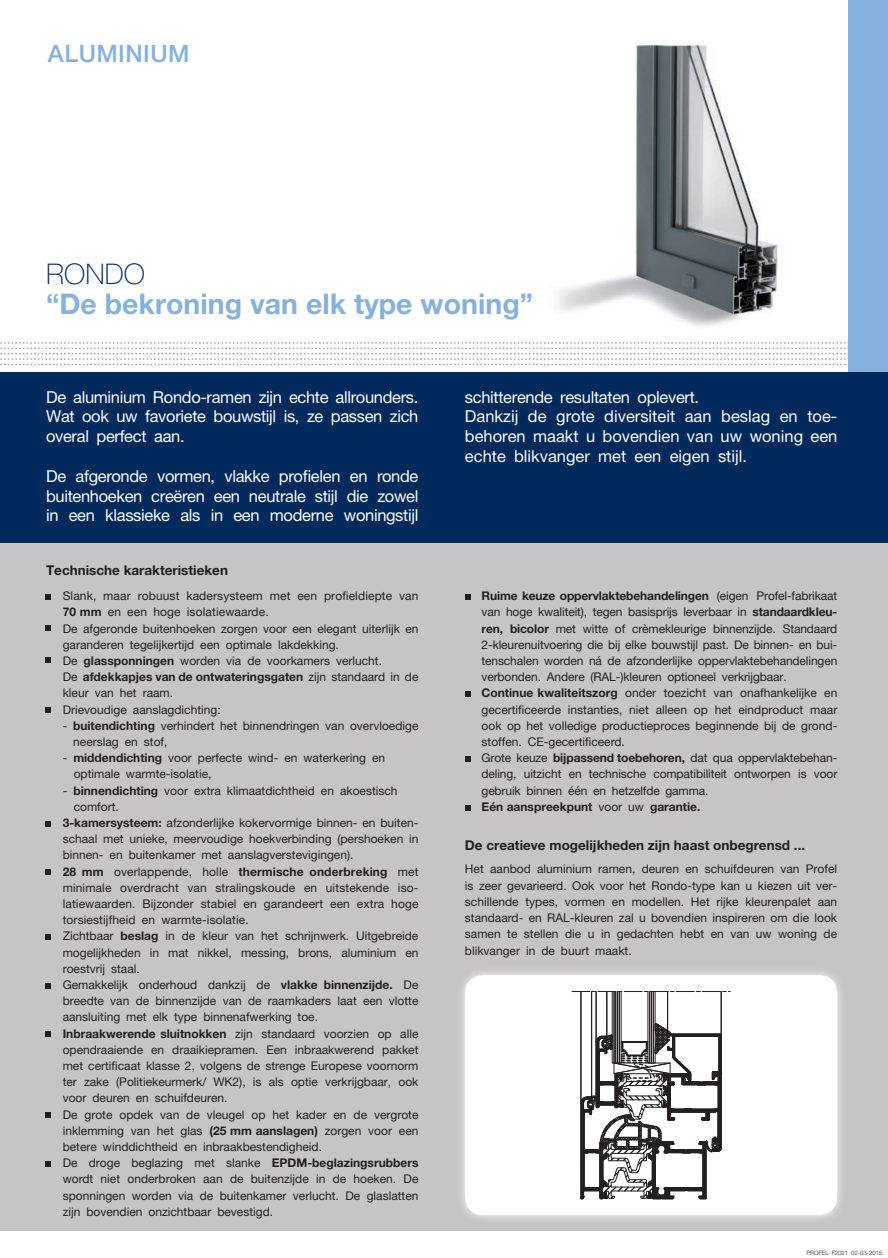
<style>
.page{position:relative;width:888px;height:1258px;background:#fff}
.page>*{position:absolute;margin:0;border:0;box-sizing:border-box;transform-origin:0 0}
.t1{font:700 28.5px "Helvetica Neue";color:#84b1de}
.t2{font:100 28.5px "Helvetica Neue";color:#00295c}
.t3{font:500 24px "Helvetica Neue";letter-spacing:.02em;color:#84b1de}
.t4{font:16.5px/19.8px "Helvetica Neue";letter-spacing:-.02em;color:#fff;text-align:justify}
.t5{font:16.5px/19.8px "Helvetica Neue";color:#fff}
.t6{font:700 13.5px "Helvetica Neue";color:#231f20}
.t7{font:12px/16.2px "Helvetica Neue";color:#231f20}
.t8{font:700 12px "Helvetica Neue";letter-spacing:.01em;color:#231f20}
.t9{font:300 6px "Helvetica Neue";color:#231f20}
.s1{font-weight:700}
.s2{font-weight:400}
</style>
<div class="page">
<div style="left:0;top:542px;width:888px;height:689px;background:#c7c4c7"></div>
<img style="left:556px;top:43px;width:222px;height:283px">
<div style="left:0;top:372px;width:888px;height:170px;background:#00295c"></div>
<svg style="left:46px;top:594px;width:5px;height:5px"></svg>
<svg style="left:46px;top:626px;width:5px;height:5px"></svg>
<svg style="left:46px;top:658px;width:5px;height:5px"></svg>
<svg style="left:46px;top:707px;width:5px;height:6px"></svg>
<svg style="left:46px;top:821px;width:5px;height:5px"></svg>
<svg style="left:46px;top:869px;width:5px;height:6px"></svg>
<svg style="left:46px;top:934px;width:5px;height:5px"></svg>
<svg style="left:46px;top:984px;width:5px;height:5px"></svg>
<svg style="left:46px;top:1031px;width:5px;height:6px"></svg>
<svg style="left:46px;top:1113px;width:5px;height:5px"></svg>
<svg style="left:465px;top:594px;width:5px;height:5px"></svg>
<svg style="left:465px;top:691px;width:5px;height:6px"></svg>
<svg style="left:0;top:342px;width:848px;height:23px"></svg>
<svg style="left:46px;top:1161px;width:5px;height:5px"></svg>
<svg style="left:465px;top:756px;width:5px;height:5px"></svg>
<svg style="left:465px;top:805px;width:5px;height:5px"></svg>
<div style="left:455px;top:965px;width:392px;height:260px;background:#fff;opacity:.75"></div>
<div style="left:465px;top:975px;width:372px;height:240px;background:#fff;border-radius:18px"></div>
<svg style="left:572px;top:991px;width:158px;height:208px"></svg>
<div style="left:848px;top:0;width:40px;height:372px;background:#84b1de"></div>
<h2 class="t3" style="left:48px;top:39px;width:143px">ALUMINIUM</h2>
<h1 class="t2" style="left:46px;top:258px;width:100px">RONDO</h1>
<h1 class="t1" style="left:46px;top:286px;width:488px">“De bekroning van elk type woning”</h1>
<h3 class="t4" style="left:46px;top:386px;width:374px">De aluminium Rondo-ramen zijn echte allrounders.<br>Wat ook uw favoriete bouwstijl is, ze passen zich overal perfect aan.</h3>
<h3 class="t4" style="left:46px;top:466px;width:374px">De afgeronde vormen, vlakke profielen en ronde buitenhoeken creëren een neutrale stijl die zowel in een klassieke als in een moderne woningstijl</h3>
<p class="t6" style="left:46px;top:562px;width:183px">Technische karakteristieken</p>
<p class="t7" style="left:63px;top:588px;width:357px">Slank, maar robuust kadersysteem met een profieldiepte van <span class="s1">70 mm</span> en een hoge isolatiewaarde.<br>De afgeronde buitenhoeken zorgen voor een elegant uiterlijk en garanderen tegelijkertijd een optimale lakdekking.<br>De <span class="s1">glassponningen</span> worden via de voorkamers verlucht.<br>De <span class="s1">afdekkapjes van de ontwateringsgaten</span> zijn standaard in de kleur van het raam.<br>Drievoudige aanslagdichting:</p>
<p class="t7" style="left:73px;top:717px;width:347px;text-indent:-11px">- <span class="s1">buitendichting</span> verhindert het binnendringen van overvloedige neerslag en stof,</p>
<p class="t7" style="left:74px;top:750px;width:313px;text-indent:-11px">- <span class="s1">middendichting</span> voor perfecte wind- en waterkering en optimale warmte-isolatie,</p>
<p class="t7" style="left:63px;top:782px;width:336px">- <span class="s1">binnendichting</span> voor extra klimaatdichtheid en akoestisch</p>
<p class="t7" style="left:74px;top:798px;width:47px">comfort.</p>
<p class="t7" style="left:63px;top:814px;width:357px"><span class="s1">3-kamersysteem:</span> afzonderlijke kokervormige binnen- en buiten-</p>
<p class="t7" style="left:63px;top:831px;width:357px">schaal met unieke, meervoudige hoekverbinding (pershoeken in</p>
<p class="t7" style="left:63px;top:847px;width:292px">binnen- en buitenkamer met aanslagverstevigingen).</p>
<p class="t8" style="left:63px;top:864px;width:357px">28 mm <span class="s2">overlappende, holle</span> thermische onderbreking <span class="s2">met</span></p>
<p class="t7" style="left:63px;top:879px;width:357px">minimale overdracht van stralingskoude en uitstekende iso-</p>
<p class="t7" style="left:63px;top:895px;width:357px">latiewaarden. Bijzonder stabiel en garandeert een extra hoge</p>
<p class="t7" style="left:63px;top:912px;width:188px">torsiestijfheid en warmte-isolatie.</p>
<p class="t7" style="left:63px;top:928px;width:357px">Zichtbaar <span class="s1">beslag</span> in de kleur van het schrijnwerk. Uitgebreide</p>
<p class="t7" style="left:63px;top:944px;width:357px">mogelijkheden in mat nikkel, messing, brons, aluminium en</p>
<p class="t7" style="left:63px;top:960px;width:79px">roestvrij staal.</p>
<p class="t7" style="left:63px;top:976px;width:357px">Gemakkelijk onderhoud dankzij de <span class="s1">vlakke binnenzijde.</span> De</p>
<p class="t7" style="left:63px;top:993px;width:357px">breedte van de binnenzijde van de raamkaders laat een vlotte</p>
<p class="t7" style="left:63px;top:1009px;width:257px">aansluiting met elk type binnenafwerking toe.</p>
<p class="t7" style="left:63px;top:1025px;width:357px"><span class="s1">Inbraakwerende sluitnokken</span> zijn standaard voorzien op alle</p>
<p class="t7" style="left:63px;top:1041px;width:357px">opendraaiende en draaikiepramen. Een inbraakwerend pakket</p>
<p class="t7" style="left:63px;top:1057px;width:357px">met certificaat klasse 2, volgens de strenge Europese voornorm</p>
<p class="t7" style="left:63px;top:1074px;width:357px">ter zake (Politiekeurmerk/ WK2), is als optie verkrijgbaar, ook</p>
<p class="t7" style="left:63px;top:1090px;width:166px">voor deuren en schuifdeuren.</p>
<p class="t7" style="left:63px;top:1106px;width:357px">De grote opdek van de vleugel op het kader en de vergrote</p>
<p class="t7" style="left:63px;top:1122px;width:357px">inklemming van het glas <span class="s1">(25 mm aanslagen)</span> zorgen voor een</p>
<p class="t7" style="left:63px;top:1138px;width:261px">betere winddichtheid en inbraakbestendigheid.</p>
<p class="t7" style="left:63px;top:1155px;width:357px">De droge beglazing met slanke <span class="s1">EPDM-beglazingsrubbers</span></p>
<p class="t7" style="left:63px;top:1171px;width:357px">wordt niet onderbroken aan de buitenzijde in de hoeken. De</p>
<p class="t7" style="left:63px;top:1187px;width:357px">sponningen worden via de buitenkamer verlucht. De glaslatten</p>
<p class="t7" style="left:63px;top:1203px;width:212px">zijn bovendien onzichtbaar bevestigd.</p>
<h3 class="t5" style="left:465px;top:386px;width:374px">schitterende resultaten oplevert.<br>Dankzij de grote diversiteit aan beslag en toe&shy;behoren maakt u bovendien van uw woning een echte blikvanger met een eigen stijl.</h3>
<p class="t7" style="left:482px;top:588px;width:357px"><span class="s1">Ruime keuze oppervlaktebehandelingen</span> (eigen Profel-fabrikaat van hoge kwaliteit), tegen basisprijs leverbaar in <span class="s1">standaardkleu&shy;ren, bicolor</span> met witte of crèmekleurige binnenzijde. Standaard 2-kleurenuitvoering die bij elke bouwstijl past. De binnen- en bui&shy;tenschalen worden ná de afzonderlijke oppervlaktebehandelingen verbonden. Andere (RAL-)kleuren optioneel verkrijgbaar.<br><span class="s1">Continue kwaliteitszorg</span> onder toezicht van onafhankelijke en gecertificeerde instanties, niet alleen op het eindproduct maar ook op het volledige productieproces beginnende bij de grond&shy;stoffen. CE-gecertificeerd.<br>Grote keuze <span class="s1">bijpassend toebehoren,</span> dat qua oppervlaktebehan&shy;deling, uitzicht en technische compatibiliteit ontworpen is voor gebruik binnen één en hetzelfde gamma.<br><span class="s1">Eén aanspreekpunt</span> voor uw <span class="s1">garantie.</span></p>
<p class="t6" style="left:465px;top:837px;width:342px">De creatieve mogelijkheden zijn haast onbegrensd ...</p>
<p class="t7" style="left:465px;top:861px;width:374px;text-align:justify">Het aanbod aluminium ramen, deuren en schuifdeuren van Profel is zeer gevarieerd. Ook voor het Rondo-type kan u kiezen uit ver&shy;schillende types, vormen en modellen. Het rijke kleurenpalet aan standaard- en RAL-kleuren zal u bovendien inspireren om die look samen te stellen die u in gedachten hebt en van uw woning de blikvanger in de buurt maakt.</p>
<p class="t9" style="left:806px;top:1249px;width:77px">PROFEL F2021 02-03-2015</p>
</div>
